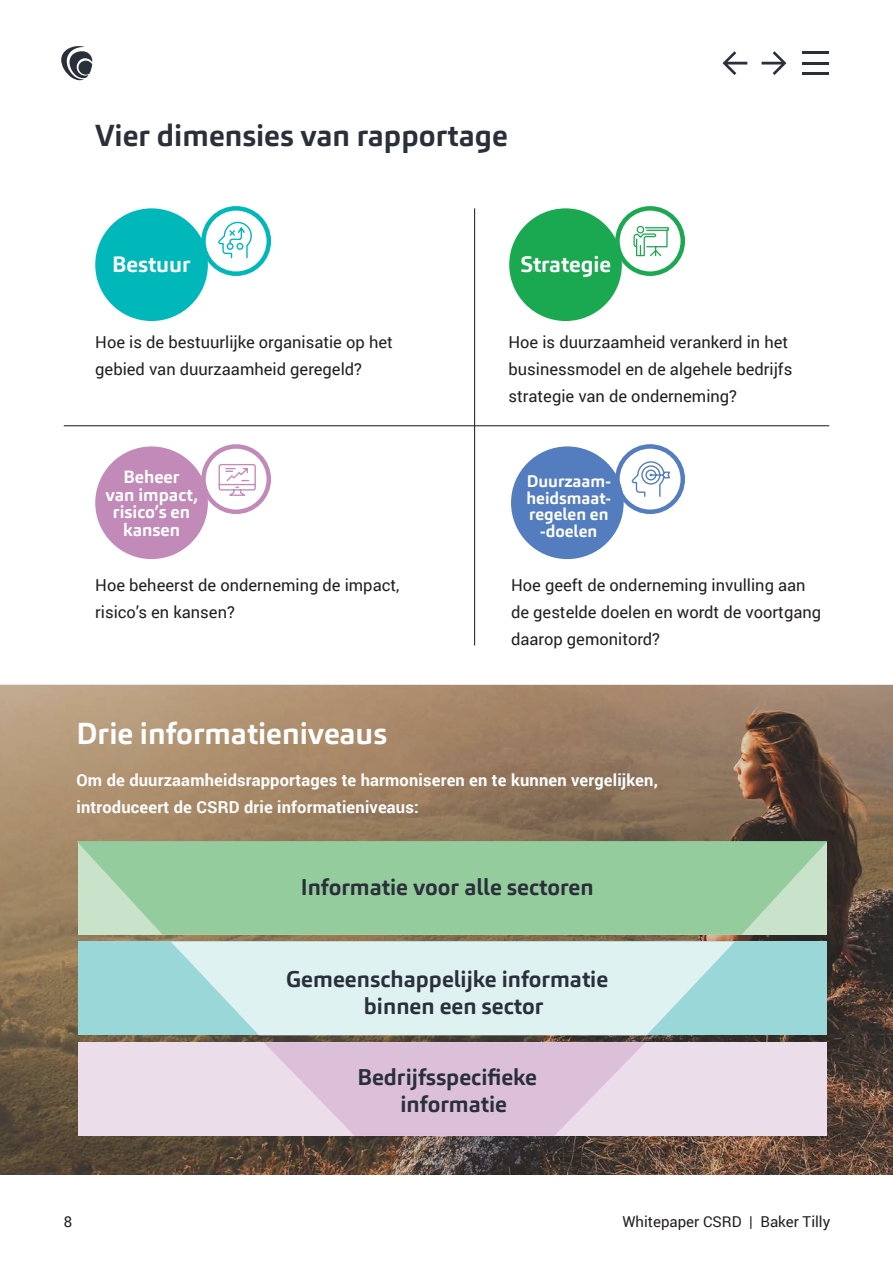
<style>
.page{position:relative;width:893px;height:1263px;background:#fff}
.page>*{position:absolute;margin:0;border:0;box-sizing:border-box;transform-origin:0 0}
.PULL_QUOTE_INTRO_PHOTO_GRAY{font:700 30px "Carnac";color:#2a2f3a}
.PULL_QUOTE_INTRO_PHOTO_GRAY-2{font:700 30px "Carnac";color:#fff}
.PULL_QUOTE_INTRO_PHOTO_GRAY-3{font:700 22.5px/27px "Carnac";color:#2a2f3a;text-align:center}
.t1{font:700 22.05px "Carnac";color:#fff}
.t2{font:700 17.55px/17.5px "Carnac";color:#fff;text-align:center}
.t3{font:700 16.65px/16.6px "Carnac";color:#fff;text-align:center}
.PULL_QUOTE_INTRO_PHOTO_GRAY-4{font:16.5px "Roboto";color:#231f20}
.PULL_QUOTE_INTRO_PHOTO_GRAY-5{font:700 16.5px "Roboto";letter-spacing:.01em;color:#fff}
.PULL_QUOTE_INTRO_PHOTO_GRAY-6{font:15px "Roboto";color:#231f20}
</style>
<div class="page">
<svg style="left:0;top:685px;width:893px;height:490px;background:#856d56"></svg>
<div style="left:78px;top:942px;width:748px;height:93px;background:#9ad7d9"></div>
<div style="left:78px;top:1042px;width:748px;height:94px;background:#ecddeb"></div>
<svg style="left:61px;top:46px;width:31px;height:34px"></svg>
<hr style="left:474px;top:208px;width:1px;height:437px;background:#2a2f3a">
<hr style="left:64px;top:425px;width:765px;height:1px;background:#2a2f3a">
<div style="left:95px;top:208px;width:113px;height:113px;background:#00b8b9;border-radius:50%"></div>
<div style="left:509px;top:208px;width:113px;height:113px;background:#1aa950;border-radius:50%"></div>
<div style="left:95px;top:446px;width:113px;height:113px;background:#c18ab9;border-radius:50%"></div>
<div style="left:201px;top:444px;width:70px;height:70px;border:4px solid #c18ab9;border-radius:50%"></div>
<div style="left:201px;top:206px;width:70px;height:70px;border:4px solid #00b8b9;border-radius:50%"></div>
<div style="left:615px;top:206px;width:70px;height:70px;border:4px solid #1aa950;border-radius:50%"></div>
<div style="left:615px;top:444px;width:70px;height:70px;border:4px solid #537dbf;border-radius:50%"></div>
<div style="left:511px;top:446px;width:113px;height:113px;background:#537dbf;border-radius:50%"></div>
<svg style="left:77px;top:841px;width:750px;height:94px;background:#9acea1"></svg>
<svg style="left:171px;top:942px;width:563px;height:93px;fill:#dff2f2"></svg>
<svg style="left:264px;top:1042px;width:381px;height:94px"></svg>
<svg style="left:218px;top:464px;width:38px;height:32px"></svg>
<svg style="left:218px;top:221px;width:34px;height:38px"></svg>
<svg style="left:631px;top:461px;width:39px;height:36px"></svg>
<svg style="left:633px;top:226px;width:36px;height:31px"></svg>
<hr style="left:802px;top:51px;width:27px;height:3px;background:#2a2f3a">
<hr style="left:802px;top:72px;width:27px;height:3px;background:#2a2f3a">
<hr style="left:802px;top:62px;width:27px;height:3px;background:#2a2f3a">
<svg style="left:762px;top:53px;width:19px;height:20px"></svg>
<svg style="left:727px;top:53px;width:20px;height:20px"></svg>
<p class="PULL_QUOTE_INTRO_PHOTO_GRAY" style="left:95px;top:117px;width:414px">Vier dimensies van rapportage</p>
<p class="t1" style="left:112px;top:250px;width:80px">Bestuur</p>
<p class="t1" style="left:521px;top:250px;width:92px">Strategie</p>
<p class="PULL_QUOTE_INTRO_PHOTO_GRAY-4" style="left:95px;top:331px;width:299px">Hoe is de bestuurlijke organisatie op het</p>
<p class="PULL_QUOTE_INTRO_PHOTO_GRAY-4" style="left:95px;top:358px;width:268px">gebied van duurzaamheid geregeld?</p>
<p class="PULL_QUOTE_INTRO_PHOTO_GRAY-4" style="left:508px;top:331px;width:281px">Hoe is duurzaamheid verankerd in het</p>
<p class="PULL_QUOTE_INTRO_PHOTO_GRAY-4" style="left:508px;top:358px;width:285px">businessmodel en de algehele bedrijfs</p>
<p class="PULL_QUOTE_INTRO_PHOTO_GRAY-4" style="left:508px;top:385px;width:230px">strategie van de onderneming?</p>
<p class="t2" style="left:105px;top:468px;width:94px">Beheer<br>van impact, risico’s en kansen</p>
<p class="t3" style="left:526px;top:473px;width:86px">Duurzaam&shy;heidsmaat&shy;regelen en -doelen</p>
<p class="PULL_QUOTE_INTRO_PHOTO_GRAY-4" style="left:95px;top:574px;width:306px">Hoe beheerst de onderneming de impact,</p>
<p class="PULL_QUOTE_INTRO_PHOTO_GRAY-4" style="left:95px;top:601px;width:141px">risico’s en kansen?</p>
<p class="PULL_QUOTE_INTRO_PHOTO_GRAY-2" style="left:77px;top:715px;width:312px">Drie informatieniveaus</p>
<p class="PULL_QUOTE_INTRO_PHOTO_GRAY-4" style="left:511px;top:574px;width:296px">Hoe geeft de onderneming invulling aan</p>
<p class="PULL_QUOTE_INTRO_PHOTO_GRAY-4" style="left:511px;top:601px;width:312px">de gestelde doelen en wordt de voortgang</p>
<p class="PULL_QUOTE_INTRO_PHOTO_GRAY-4" style="left:511px;top:628px;width:151px">daarop gemonitord?</p>
<p class="PULL_QUOTE_INTRO_PHOTO_GRAY-5" style="left:77px;top:769px;width:583px">Om de duurzaamheidsrapportages te harmoniseren en te kunnen vergelijken,</p>
<p class="PULL_QUOTE_INTRO_PHOTO_GRAY-5" style="left:77px;top:796px;width:344px">introduceert de CSRD drie informatieniveaus:</p>
<p class="PULL_QUOTE_INTRO_PHOTO_GRAY-3" style="left:301px;top:874px;width:294px">Informatie voor alle sectoren</p>
<p class="PULL_QUOTE_INTRO_PHOTO_GRAY-3" style="left:286px;top:965px;width:324px">Gemeenschappelijke informatie binnen een sector</p>
<p class="PULL_QUOTE_INTRO_PHOTO_GRAY-3" style="left:357px;top:1064px;width:181px">Bedrijfsspecifieke informatie</p>
<p class="PULL_QUOTE_INTRO_PHOTO_GRAY-6" style="left:64px;top:1211px;width:10px">8</p>
<p class="PULL_QUOTE_INTRO_PHOTO_GRAY-6" style="left:622px;top:1211px;width:209px">Whitepaper CSRD | Baker Tilly</p>
</div>
